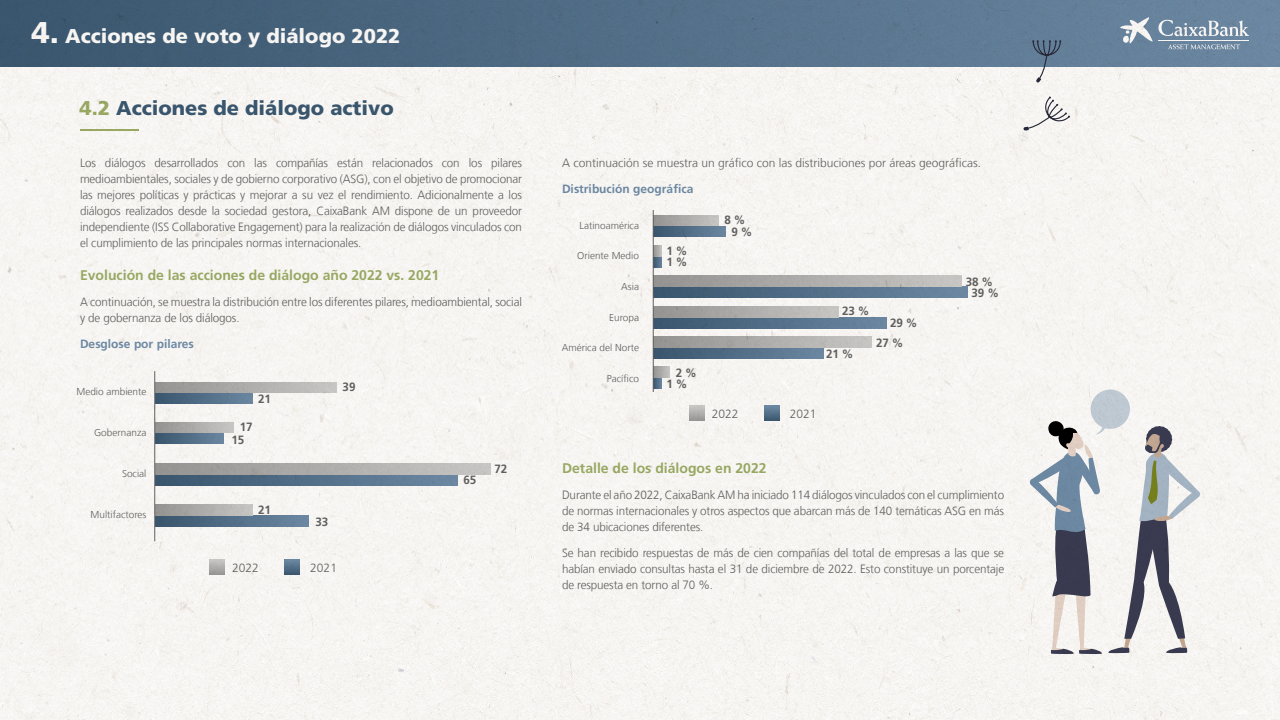
<style>
.page{position:relative;width:1280px;height:720px;background:#fff}
.page>*{position:absolute;margin:0;border:0;box-sizing:border-box;transform-origin:0 0}
.t1{font:900 20px "La Caixa Frutiger";color:#fff}
.t2{font:900 20px "La Caixa Frutiger";color:#3c5a74}
.t3{font:700 14px "La Caixa Frutiger";color:#9daf68}
.t4{font:300 12px/16px "La Caixa Frutiger";letter-spacing:-.01em;color:#646464;text-align:justify}
.t5{font:700 12px/19.5px "La Caixa Frutiger";letter-spacing:-.01em;color:#646464}
.t6{font:700 12px "La Caixa Frutiger";color:#708eab}
.t7{font:300 10px "La Caixa Frutiger";color:#646464}
.s1{font-size:30px}
.s2{color:#9daf68}
</style>
<div class="page">
<img style="left:0;top:0;width:1280px;height:720px">
<h1 class="t1" style="left:31px;top:24px;width:371px"><span class="s1">4.</span> Acciones de voto y diálogo 2022</h1>
<h1 class="t2" style="left:80px;top:96px;width:316px"><span class="s2">4.2</span> Acciones de diálogo activo</h1>
<p class="t4" style="left:80px;top:155px;width:444px">Los diálogos desarrollados con las compañías están relacionados con los pilares medioambientales, sociales y de gobierno corporativo (ASG), con el objetivo de promocionar las mejores políticas y prácticas y mejorar a su vez el rendimiento. Adicionalmente a los diálogos realizados desde la sociedad gestora, CaixaBank AM dispone de un proveedor independiente (ISS Collaborative Engagement) para la realización de diálogos vinculados con el cumplimiento de las principales normas internacionales.</p>
<p class="t3" style="left:80px;top:267px;width:361px">Evolución de las acciones de diálogo año 2022 vs. 2021</p>
<p class="t4" style="left:80px;top:294px;width:443px">A continuación, se muestra la distribución entre los diferentes pilares, medioambiental, social y de gobernanza de los diálogos.</p>
<p class="t6" style="left:80px;top:336px;width:115px">Desglose por pilares</p>
<p class="t7" style="left:76px;top:386px;width:72px">Medio ambiente</p>
<p class="t7" style="left:94px;top:427px;width:54px">Gobernanza</p>
<p class="t7" style="left:122px;top:467px;width:26px">Social</p>
<p class="t7" style="left:91px;top:508px;width:57px">Multifactores</p>
<p class="t5" style="left:258px;top:389px;width:14px">21</p>
<p class="t5" style="left:232px;top:421px;width:22px;line-height:12.7px;text-indent:8px">17<br>15</p>
<p class="t5" style="left:258px;top:500px;width:14px">21</p>
<p class="t4" style="left:232px;top:559px;width:28px">2022</p>
<p class="t5" style="left:343px;top:377px;width:14px">39</p>
<p class="t5" style="left:316px;top:512px;width:14px">33</p>
<p class="t4" style="left:310px;top:559px;width:28px">2021</p>
<p class="t5" style="left:464px;top:470px;width:14px">65</p>
<p class="t5" style="left:495px;top:459px;width:14px">72</p>
<p class="t4" style="left:562px;top:155px;width:421px">A continuación se muestra un gráfico con las distribuciones por áreas geográficas.</p>
<p class="t6" style="left:562px;top:181px;width:133px">Distribución geográfica</p>
<p class="t7" style="left:580px;top:219px;width:61px">Latinoamérica</p>
<p class="t7" style="left:577px;top:250px;width:63px">Oriente Medio</p>
<p class="t7" style="left:621px;top:281px;width:19px">Asia</p>
<p class="t7" style="left:609px;top:311px;width:31px">Europa</p>
<p class="t7" style="left:562px;top:342px;width:79px">América del Norte</p>
<p class="t7" style="left:607px;top:373px;width:34px">Pacífico</p>
<p class="t5" style="left:666px;top:242px;width:23px">1 %</p>
<p class="t5" style="left:666px;top:253px;width:23px">1 %</p>
<p class="t5" style="left:725px;top:210px;width:23px">8 %</p>
<p class="t5" style="left:731px;top:222px;width:23px">9 %</p>
<p class="t5" style="left:676px;top:363px;width:23px">2 %</p>
<p class="t5" style="left:666px;top:374px;width:23px">1 %</p>
<p class="t4" style="left:712px;top:406px;width:28px">2022</p>
<p class="t5" style="left:842px;top:301px;width:29px">23 %</p>
<p class="t5" style="left:826px;top:344px;width:29px">21 %</p>
<p class="t5" style="left:876px;top:313px;width:43px;text-indent:14px">29 %<br>27 %</p>
<p class="t4" style="left:790px;top:406px;width:28px">2021</p>
<p class="t5" style="left:966px;top:272px;width:29px">38 %</p>
<p class="t5" style="left:972px;top:283px;width:29px">39 %</p>
<p class="t3" style="left:562px;top:460px;width:206px">Detalle de los diálogos en 2022</p>
<p class="t4" style="left:562px;top:487px;width:444px">Durante el año 2022, CaixaBank AM ha iniciado 114 diálogos vinculados con el cumplimiento de normas internacionales y otros aspectos que abarcan más de 140 temáticas ASG en más de 34 ubicaciones diferentes.</p>
<p class="t4" style="left:562px;top:545px;width:444px">Se han recibido respuestas de más de cien compañías del total de empresas a las que se habían enviado consultas hasta el 31 de diciembre de 2022. Esto constituye un porcentaje de respuesta en torno al 70 %.</p>
</div>
